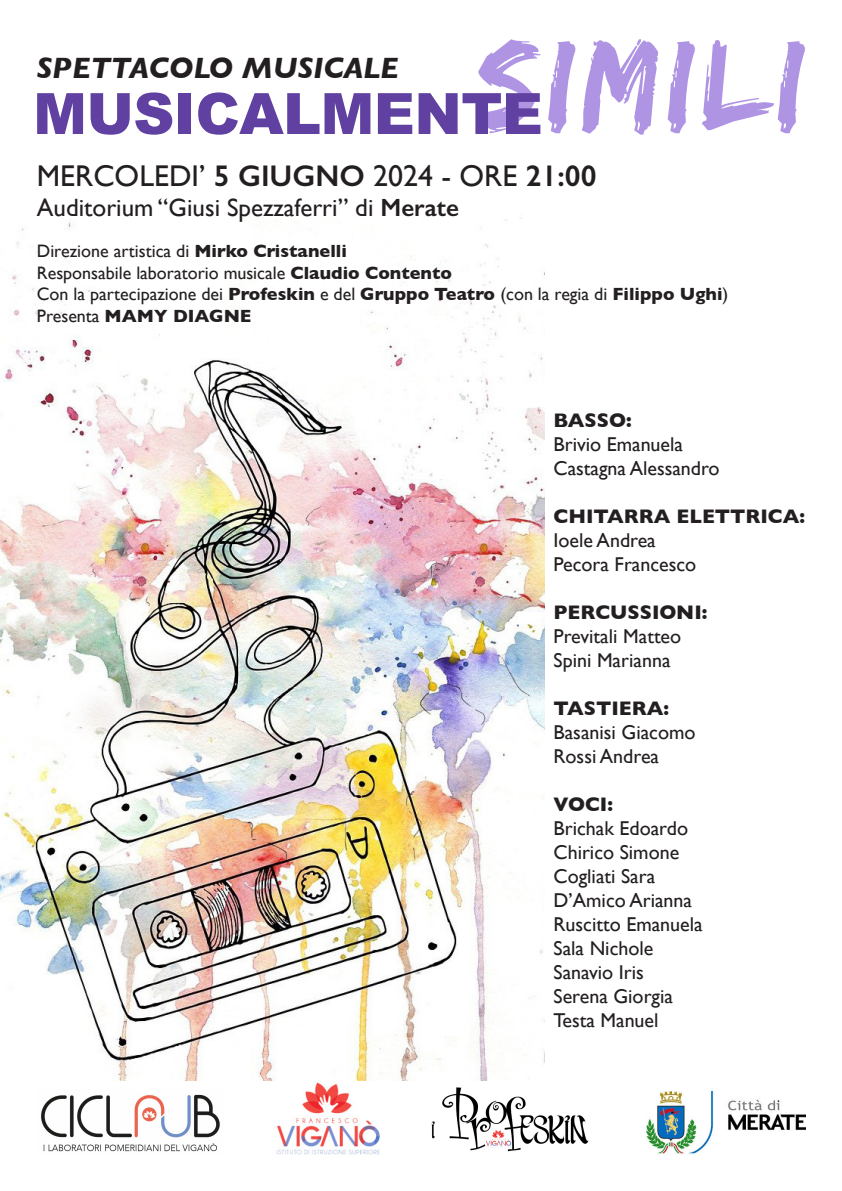
<style>
.page{position:relative;width:842px;height:1191px;background:#fff}
.page>*{position:absolute;margin:0;border:0;box-sizing:border-box;transform-origin:0 0}
.t1{font:128.9px "Edo SZ";letter-spacing:.05em;color:#ae94e3}
.t2{font:900 57px "Arial";letter-spacing:-.01em;color:#6040a1}
.t3{font:30px "Gill Sans";color:#231f20}
.t4{font:italic 700 30px "Gill Sans";color:#231f20}
.t5{font:25px "Gill Sans";color:#231f20}
.t6{font:20px "Gill Sans";color:#231f20}
.t7{font:700 20px "Gill Sans";color:#231f20}
.t8{font:18px "Gill Sans";color:#231f20}
.t9{font:700 18px "Gill Sans";color:#231f20}
.s1{font-weight:600}
.s2{font-weight:700}
.s3{font-weight:400}
</style>
<div class="page">
<img style="left:0;top:218px;width:544px;height:863px">
<img style="left:41px;top:1094px;width:179px;height:58px">
<img style="left:277px;top:1082px;width:103px;height:73px">
<img style="left:431px;top:1087px;width:158px;height:64px">
<img style="left:647px;top:1091px;width:158px;height:63px">
<p class="t1" style="left:477px;top:8px;width:330px">SIMILI</p>
<p class="t4" style="left:37px;top:50px;width:363px">SPETTACOLO MUSICALE</p>
<p class="t2" style="left:33px;top:72px;width:511px">MUSICALMENTE</p>
<p class="t3" style="left:37px;top:159px;width:561px">MERCOLEDI’ <span class="s1">5 GIUGNO</span> 2024 - ORE <span class="s1">21:00</span></p>
<p class="t5" style="left:37px;top:193px;width:423px">Auditorium “Giusi Spezzaferri” di <span class="s1">Merate</span></p>
<p class="t8" style="left:37px;top:240px;width:312px">Direzione artistica di <span class="s2">Mirko Cristanelli</span></p>
<p class="t8" style="left:37px;top:262px;width:417px">Responsabile laboratorio musicale <span class="s2">Claudio Contento</span></p>
<p class="t8" style="left:37px;top:283px;width:693px">Con la partecipazione dei <span class="s2">Profeskin</span> e del <span class="s2">Gruppo Teatro</span> (con la regia di <span class="s2">Filippo Ughi</span>)</p>
<p class="t9" style="left:37px;top:301px;width:216px"><span class="s3">Presenta</span> MAMY DIAGNE</p>
<p class="t7" style="left:553px;top:404px;width:80px">BASSO:</p>
<p class="t6" style="left:553px;top:432px;width:131px">Brivio Emanuela</p>
<p class="t6" style="left:553px;top:456px;width:168px">Castagna Alessandro</p>
<p class="t7" style="left:553px;top:500px;width:253px">CHITARRA ELETTRICA:</p>
<p class="t6" style="left:553px;top:528px;width:104px">Ioele Andrea</p>
<p class="t6" style="left:553px;top:552px;width:144px">Pecora Francesco</p>
<p class="t7" style="left:553px;top:596px;width:156px">PERCUSSIONI:</p>
<p class="t6" style="left:553px;top:624px;width:129px">Previtali Matteo</p>
<p class="t6" style="left:553px;top:648px;width:119px">Spini Marianna</p>
<p class="t7" style="left:553px;top:692px;width:117px">TASTIERA:</p>
<p class="t6" style="left:553px;top:720px;width:144px">Basanisi Giacomo</p>
<p class="t6" style="left:553px;top:744px;width:107px">Rossi Andrea</p>
<p class="t7" style="left:553px;top:788px;width:61px">VOCI:</p>
<p class="t6" style="left:553px;top:816px;width:136px">Brichak Edoardo</p>
<p class="t6" style="left:553px;top:840px;width:127px">Chirico Simone</p>
<p class="t6" style="left:553px;top:864px;width:103px">Cogliati Sara</p>
<p class="t6" style="left:553px;top:888px;width:140px">D’Amico Arianna</p>
<p class="t6" style="left:553px;top:912px;width:151px">Ruscitto Emanuela</p>
<p class="t6" style="left:553px;top:936px;width:101px">Sala Nichole</p>
<p class="t6" style="left:553px;top:960px;width:92px">Sanavio Iris</p>
<p class="t6" style="left:553px;top:984px;width:121px">Serena Giorgia</p>
<p class="t6" style="left:553px;top:1008px;width:107px">Testa Manuel</p>
</div>
